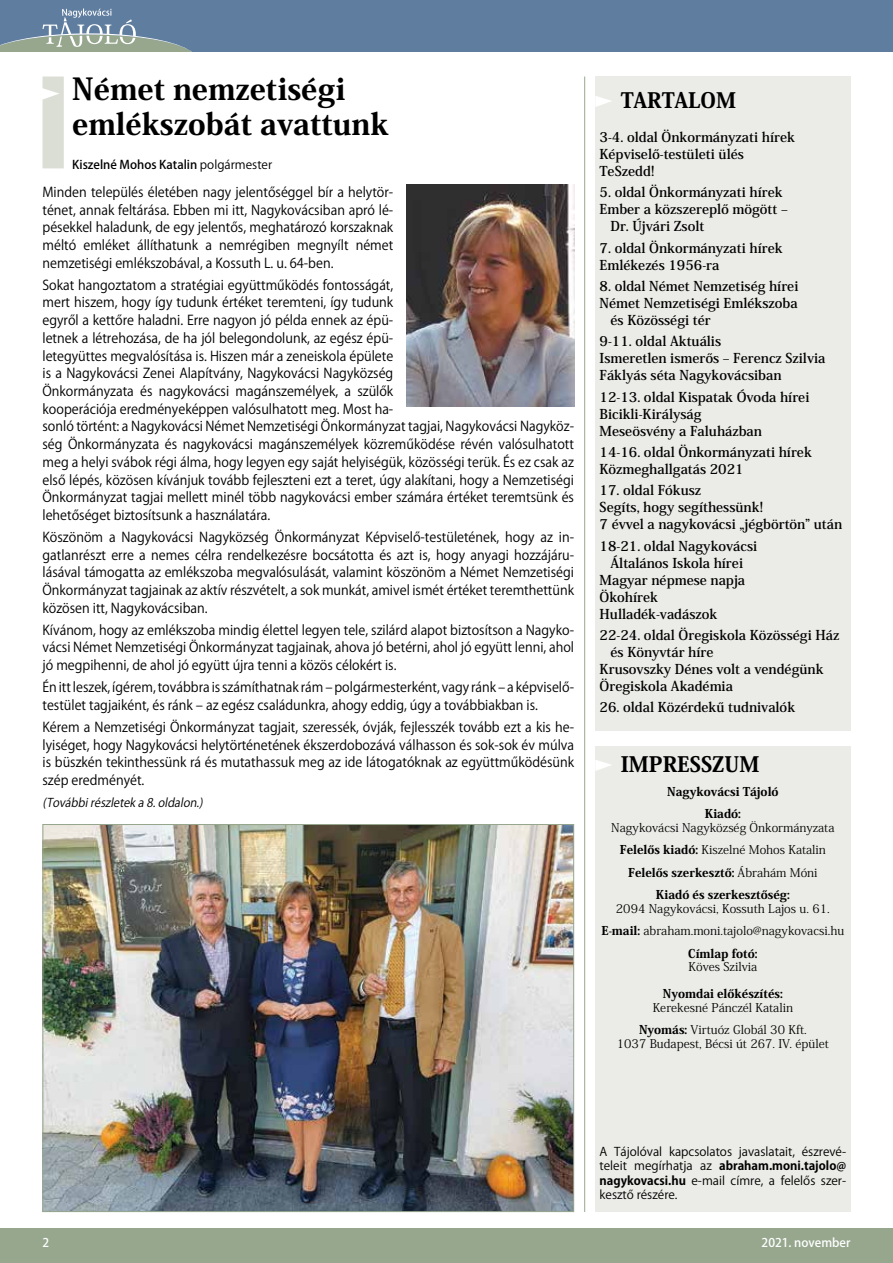
<style>
.page{position:relative;width:893px;height:1263px;background:#fff}
.page>*{position:absolute;margin:0;border:0;box-sizing:border-box;transform-origin:0 0}
.t1{font:800 30px/34.5px "Koz Min Pr 6 N";color:#000}
.t2{font:800 21px "Koz Min Pr 6 N";color:#000}
.t3{font:13.5px/17.7px "Koz Go Pr 6 N";color:#000;text-align:justify;scale:.95 1}
.t4{font:700 13.5px/17px "Koz Min Pr 6 N";color:#000}
.t5{font:12px/22.5px "Koz Min Pr 6 N";color:#000;text-align:center}
.t6{font:12px/14.4px "Koz Go Pr 6 N";color:#000;text-align:justify}
.t7{font:800 12px/22.5px "Koz Min Pr 6 N";color:#000;text-align:center}
.t8{font:500 12px "Koz Go Pr 6 N";color:#000}
.t9{font:italic 12px "Koz Go Pr 6 N";color:#000;scale:.95 1}
.t10{font:500 12px "Koz Go Pr 6 N";color:#fff}
.s1{font-weight:400}
.s2{font-weight:800}
.s3{font-weight:700}
</style>
<div class="page">
<div style="left:0;top:0;width:893px;height:51px;background:#5f7d9f"></div>
<svg style="left:0;top:9px;width:191px;height:42px"></svg>
<div style="left:0;top:1229px;width:893px;height:34px;background:#96a78e"></div>
<div style="left:595px;top:77px;width:255px;height:654px;background:#ebece7"></div>
<div style="left:595px;top:746px;width:255px;height:466px;background:#ebece7"></div>
<svg style="left:595px;top:96px;width:16px;height:11px"></svg>
<svg style="left:595px;top:760px;width:16px;height:11px"></svg>
<hr style="left:584px;top:77px;width:1px;height:1135px;background:#96a78e">
<div style="left:43px;top:77px;width:21px;height:91px;background:#dbded5"></div>
<img style="left:406px;top:185px;width:168px;height:221px">
<img style="left:45px;top:826px;width:527px;height:384px">
<h1 class="t1" style="left:72px;top:72px;width:318px">Német nemzetiségi emlékszobát avattunk</h1>
<p class="t8" style="left:72px;top:158px;width:201px">Kiszelné Mohos Katalin <span class="s1">polgármester</span></p>
<p class="t3" style="left:43px;top:183px;width:371px">Minden település életében nagy jelentőséggel bír a helytör&shy;ténet, annak feltárása. Ebben mi itt, Nagykovácsiban apró lé&shy;pésekkel haladunk, de egy jelentős, meghatározó korszaknak méltó emléket állíthatunk a nemrégiben megnyílt német nemzetiségi emlékszobával, a Kossuth L. u. 64-ben.</p>
<p class="t3" style="left:43px;top:276px;width:561px;text-align:left">Sokat hangoztatom a stratégiai együttműködés fontosságát,<br>mert hiszem, hogy így tudunk értéket teremteni, így tudunk<br>egyről a kettőre haladni. Erre nagyon jó példa ennek az épü-<br>letnek a létrehozása, de ha jól belegondolunk, az egész épü-<br>letegyüttes megvalósítása is. Hiszen már a zeneiskola épülete<br>is a Nagykovácsi Zenei Alapítvány, Nagykovácsi Nagyközség<br>Önkormányzata és nagykovácsi magánszemélyek, a szülők<br>kooperációja eredményeképpen valósulhatott meg. Most ha-<br>sonló történt: a Nagykovácsi Német Nemzetiségi Önkormányzat tagjai, Nagykovácsi Nagyköz&shy;ség Önkormányzata és nagykovácsi magánszemélyek közreműködése révén valósulhatott meg a helyi svábok régi álma, hogy legyen egy saját helyiségük, közösségi terük. És ez csak az első lépés, közösen kívánjuk tovább fejleszteni ezt a teret, úgy alakítani, hogy a Nemzetiségi Önkormányzat tagjai mellett minél több nagykovácsi ember számára értéket teremtsünk és lehetőséget biztosítsunk a használatára.</p>
<p class="t3" style="left:43px;top:528px;width:561px">Köszönöm a Nagykovácsi Nagyközség Önkormányzat Képviselő-testületének, hogy az in&shy;gatlanrészt erre a nemes célra rendelkezésre bocsátotta és azt is, hogy anyagi hozzájáru&shy;lásával támogatta az emlékszoba megvalósulását, valamint köszönöm a Német Nemzetiségi Önkormányzat tagjainak az aktív részvételt, a sok munkát, amivel ismét értéket teremthettünk közösen itt, Nagykovácsiban.</p>
<p class="t3" style="left:43px;top:621px;width:561px">Kívánom, hogy az emlékszoba mindig élettel legyen tele, szilárd alapot biztosítson a Nagyko&shy;vácsi Német Nemzetiségi Önkormányzat tagjainak, ahova jó betérni, ahol jó együtt lenni, ahol jó megpihenni, de ahol jó együtt újra tenni a közös célokért is.</p>
<p class="t3" style="left:43px;top:679px;width:561px">Én itt leszek, ígérem, továbbra is számíthatnak rám – polgármesterként, vagy ránk – a képviselő&shy;testület tagjaiként, és ránk – az egész családunkra, ahogy eddig, úgy a továbbiakban is.</p>
<p class="t3" style="left:43px;top:718px;width:561px">Kérem a Nemzetiségi Önkormányzat tagjait, szeressék, óvják, fejlesszék tovább ezt a kis he&shy;lyiséget, hogy Nagykovácsi helytörténetének ékszerdobozává válhasson és sok-sok év múlva is büszkén tekinthessünk rá és mutathassuk meg az ide látogatóknak az együttműködésünk szép eredményét.</p>
<p class="t9" style="left:43px;top:796px;width:174px">(Továbbirészleteka8.oldalon.)</p>
<h2 class="t2" style="left:621px;top:88px;width:117px">TARTALOM</h2>
<p class="t4" style="left:600px;top:129px;width:197px">3-4. oldal Önkormányzati hírek<br>Képviselő-testületi ülés<br>TeSzedd!</p>
<p class="t4" style="left:600px;top:184px;width:184px">5. oldal Önkormányzati hírek</p>
<p class="t4" style="left:600px;top:201px;width:190px">Ember a közszereplő mögött –</p>
<p class="t4" style="left:610px;top:218px;width:95px">Dr. Újvári Zsolt</p>
<p class="t4" style="left:600px;top:239px;width:184px">7. oldal Önkormányzati hírek<br>Emlékezés 1956-ra</p>
<p class="t4" style="left:600px;top:278px;width:200px">8. oldal Német Nemzetiség hírei</p>
<p class="t4" style="left:600px;top:295px;width:200px">Német Nemzetiségi Emlékszoba</p>
<p class="t4" style="left:610px;top:312px;width:102px">és Közösségi tér</p>
<p class="t4" style="left:600px;top:333px;width:227px">9-11. oldal Aktuális<br>Ismeretlen ismerős – Ferencz Szilvia<br>Fáklyás séta Nagykovácsiban</p>
<p class="t4" style="left:600px;top:388px;width:211px">12-13. oldal Kispatak Óvoda hírei<br>Bicikli-Királyság<br>Meseösvény a Faluházban</p>
<p class="t4" style="left:600px;top:444px;width:214px">14-16. oldal Önkormányzati hírek<br>Közmeghallgatás 2021</p>
<p class="t4" style="left:600px;top:482px;width:244px">17. oldal Fókusz<br>Segíts, hogy segíthessünk!<br>7 évvel a nagykovácsi „jégbörtön” után</p>
<p class="t4" style="left:600px;top:537px;width:159px">18-21. oldal Nagykovácsi</p>
<p class="t4" style="left:610px;top:554px;width:134px">Általános Iskola hírei</p>
<p class="t4" style="left:600px;top:571px;width:147px">Magyar népmese napja</p>
<p class="t4" style="left:600px;top:588px;width:60px">Ökohírek</p>
<p class="t4" style="left:600px;top:605px;width:119px">Hulladék-vadászok</p>
<p class="t4" style="left:600px;top:627px;width:241px">22-24. oldal Öregiskola Közösségi Ház</p>
<p class="t4" style="left:610px;top:644px;width:104px">és Könyvtár híre</p>
<p class="t4" style="left:600px;top:661px;width:225px">Krusovszky Dénes volt a vendégünk</p>
<p class="t4" style="left:600px;top:678px;width:135px">Öregiskola Akadémia</p>
<p class="t4" style="left:600px;top:699px;width:197px">26. oldal Közérdekű tudnivalók</p>
<h2 class="t2" style="left:621px;top:753px;width:140px">IMPRESSZUM</h2>
<p class="t7" style="left:667px;top:780px;width:113px">Nagykovácsi Tájoló<br>Kiadó:</p>
<p class="t5" style="left:611px;top:816px;width:225px">Nagykovácsi Nagyközség Önkormányzata <span class="s2">Felelős kiadó:</span> Kiszelné Mohos Katalin <span class="s2">Felelős szerkesztő:</span> Ábrahám Móni <span class="s2">Kiadó és szerkesztőség:</span></p>
<p class="t5" style="left:601px;top:897px;width:244px">2094 Nagykovácsi, Kossuth Lajos u. 61.<br><span class="s2">E-mail:</span> abraham.moni.tajolo@nagykovacsi.hu<br><span class="s2">Címlap fotó:</span></p>
<p class="t5" style="left:688px;top:956px;width:70px">Köves Szilvia</p>
<p class="t7" style="left:663px;top:983px;width:121px">Nyomdai előkészítés:</p>
<p class="t5" style="left:639px;top:996px;width:169px">Kerekesné Pánczél Katalin<br><span class="s2">Nyomás:</span> Virtuóz Globál 30 Kft.</p>
<p class="t5" style="left:617px;top:1032px;width:213px">1037 Budapest, Bécsi út 267. IV. épület</p>
<p class="t6" style="left:600px;top:1145px;width:248px">A Tájolóval kapcsolatos javaslatait, észrevé&shy;teleit megírhatja az <span class="s3">abraham.moni.tajolo@ nagykovacsi.hu</span> e-mail címre, a felelős szer&shy;kesztő részére.</p>
<p class="t10" style="left:43px;top:1236px;width:8px">2</p>
<p class="t10" style="left:762px;top:1236px;width:90px">2021. november</p>
</div>
